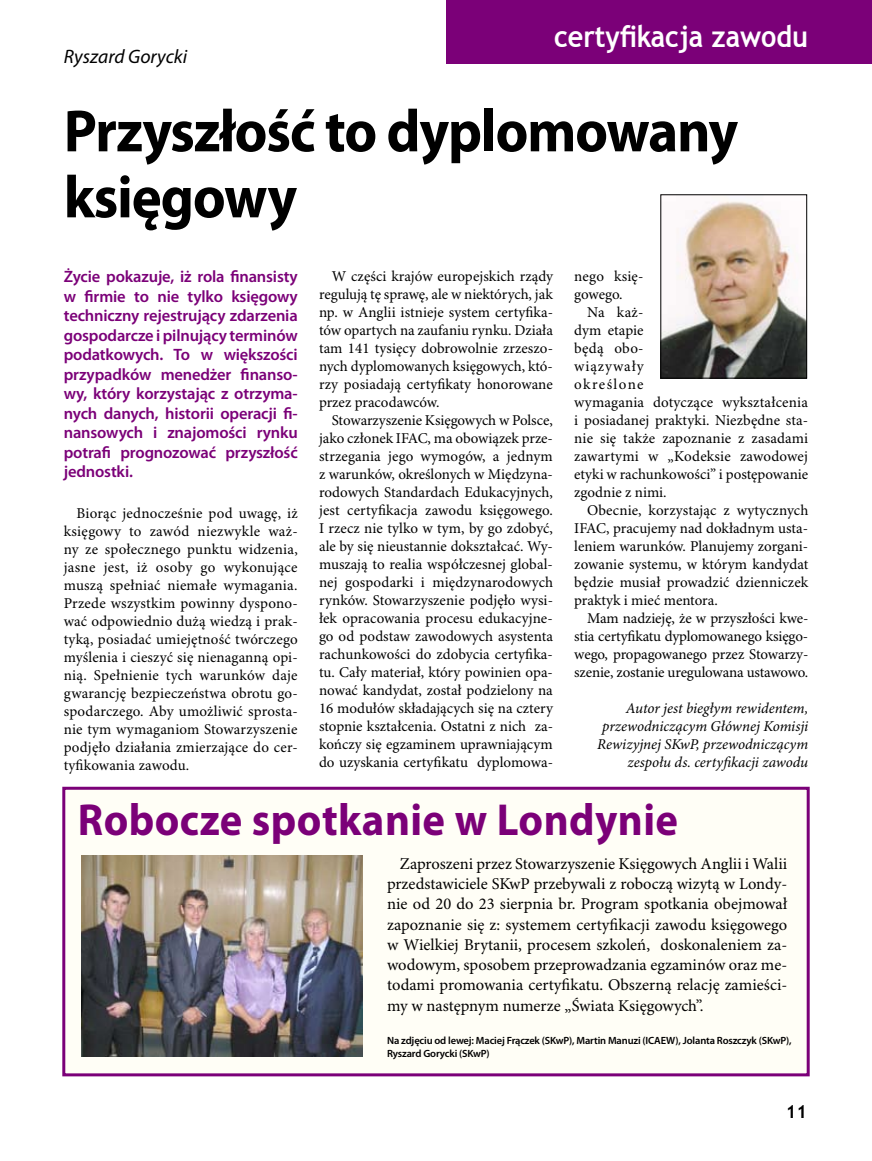
<style>
.page{position:relative;width:872px;height:1161px;background:#fff}
.page>*{position:absolute;margin:0;border:0;box-sizing:border-box;transform-origin:0 0}
.t1{font:700 60px/66px "Myriad Pro";letter-spacing:-.02em;color:#000;scale:.95 1}
.t2{font:700 45px "Myriad Pro";letter-spacing:.01em;color:#7b0078;scale:.95 1}
.t3{font:700 30px "Trebuchet MS";color:#fff;scale:.9 1}
.t4{font:italic 19.5px "Myriad Pro";color:#000}
.t5{font:700 18px "Trebuchet MS";color:#000}
.t6{font:16.5px/20.2px "Minion Pro";color:#000;text-align:justify}
.t7{font:600 16.5px/19.5px "Myriad Pro";letter-spacing:-.01em;color:#7b0078;text-align:justify}
.t8{font:15px/18px "Minion Pro";letter-spacing:.005em;color:#000;text-align:justify}
.t9{font:italic 15px/18px "Minion Pro";letter-spacing:-.005em;color:#000;text-align:right}
.t10{font:600 10.5px/13.5px "Myriad Pro";letter-spacing:-.015em;color:#000}
</style>
<div class="page">
<div style="left:446px;top:0;width:426px;height:64px;background:#7b0078"></div>
<img style="left:662px;top:199px;width:143px;height:177px">
<div style="left:660px;top:195px;width:147px;height:183px;border:1px solid #000"></div>
<div style="left:62px;top:787px;width:747px;height:289px;background:#fffef6;border:3px solid #7b0078"></div>
<img style="left:81px;top:856px;width:282px;height:201px">
<h3 class="t4" style="left:64px;top:46px;width:125px">Ryszard Gorycki</h3>
<h3 class="t3" style="left:554px;top:17px;width:284px">certyfikacja zawodu</h3>
<h1 class="t1" style="left:64px;top:99px;width:711px">Przyszłość to dyplomowany księgowy</h1>
<p class="t7" style="left:64px;top:267px;width:235px">Życie pokazuje, iż rola finansisty w firmie to nie tylko księgowy techniczny rejestrujący zdarzenia gospodarcze i pilnujący terminów podatkowych. To w większości przypadków menedżer finanso&shy;wy, który korzystając z otrzyma&shy;nych danych, historii operacji fi&shy;nansowych i znajomości rynku potrafi prognozować przyszłość jednostki.</p>
<p class="t8" style="left:64px;top:505px;width:235px;text-indent:13px">Biorąc jednocześnie pod uwagę, iż księgowy to zawód niezwykle waż&shy;ny ze społecznego punktu widzenia, jasne jest, iż osoby go wykonujące muszą spełniać niemałe wymagania.<br>Przede wszystkim powinny dyspono&shy;wać odpowiednio dużą wiedzą i prak&shy;tyką, posiadać umiejętność twórczego myślenia i cieszyć się nienaganną opi&shy;nią. Spełnienie tych warunków daje gwarancję bezpieczeństwa obrotu go&shy;spodarczego. Aby umożliwić sprosta&shy;nie tym wymaganiom Stowarzyszenie podjęło działania zmierzające do cer&shy;tyfikowania zawodu.</p>
<p class="t8" style="left:319px;top:268px;width:236px;text-indent:13px">W części krajów europejskich rządy regulują tę sprawę, ale w niektórych, jak np. w Anglii istnieje system certyfika&shy;tów opartych na zaufaniu rynku. Działa tam 141 tysięcy dobrowolnie zrzeszo&shy;nych dyplomowanych księgowych, któ&shy;rzy posiadają certyfikaty honorowane przez pracodawców.</p>
<p class="t8" style="left:319px;top:412px;width:235px;text-indent:13px">Stowarzyszenie Księgowych w Polsce, jako członek IFAC, ma obowiązek prze&shy;strzegania jego wymogów, a jednym z warunków, określonych w Międzyna&shy;rodowych Standardach Edukacyjnych, jest certyfikacja zawodu księgowego.<br>I rzecz nie tylko w tym, by go zdobyć, ale by się nieustannie dokształcać. Wy&shy;muszają to realia współczesnej global&shy;nej gospodarki i międzynarodowych rynków. Stowarzyszenie podjęło wysi&shy;łek opracowania procesu edukacyjne&shy;go od podstaw zawodowych asystenta rachunkowości do zdobycia certyfika&shy;tu. Cały materiał, który powinien opa&shy;nować kandydat, został podzielony na 16 modułów składających się na cztery stopnie kształcenia. Ostatni z nich za&shy;kończy się egzaminem uprawniającym do uzyskania certyfikatu dyplomowa-</p>
<p class="t8" style="left:574px;top:268px;width:71px">nego księ&shy;gowego.</p>
<p class="t8" style="left:574px;top:304px;width:235px;text-align:left;text-indent:13px">Na każ-<br>dym etapie<br>będą obo-<br>wiązywały<br>określone<br>wymagania dotyczące wykształcenia i posiadanej praktyki. Niezbędne sta&shy;nie się także zapoznanie z zasadami zawartymi w „Kodeksie zawodowej etyki w rachunkowości” i postępowanie zgodnie z nimi.</p>
<p class="t8" style="left:574px;top:502px;width:235px;text-indent:13px">Obecnie, korzystając z wytycznych IFAC, pracujemy nad dokładnym usta&shy;leniem warunków. Planujemy zorgani&shy;zowanie systemu, w którym kandydat będzie musiał prowadzić dzienniczek praktyk i mieć mentora.</p>
<p class="t8" style="left:574px;top:610px;width:236px;text-indent:13px">Mam nadzieję, że w przyszłości kwe&shy;stia certyfikatu dyplomowanego księgo&shy;wego, propagowanego przez Stowarzy&shy;szenie, zostanie uregulowana ustawowo.</p>
<p class="t9" style="left:597px;top:700px;width:213px">Autor jest biegłym rewidentem, przewodniczącym Głównej Komisji Rewizyjnej SKwP, przewodniczącym zespołu ds. certyfikacji zawodu</p>
<h2 class="t2" style="left:78px;top:795px;width:633px">Robocze spotkanie w Londynie</h2>
<p class="t6" style="left:387px;top:854px;width:402px;text-indent:13px">Zaproszeni przez Stowarzyszenie Księgowych Anglii i Walii przedstawiciele SKwP przebywali z roboczą wizytą w Londy&shy;nie od 20 do 23 sierpnia br. Program spotkania obejmował zapoznanie się z: systemem certyfikacji zawodu księgowego w Wielkiej Brytanii, procesem szkoleń, doskonaleniem za&shy;wodowym, sposobem przeprowadzania egzaminów oraz me&shy;todami promowania certyfikatu. Obszerną relację zamieści&shy;my w następnym numerze „Świata Księgowych”.</p>
<p class="t10" style="left:387px;top:1034px;width:406px">Na zdjęciu od lewej: Maciej Frączek (SKwP), Martin Manuzi (ICAEW), Jolanta Roszczyk (SKwP),<br>Ryszard Gorycki (SKwP)</p>
<p class="t5" style="left:786px;top:1101px;width:23px">11</p>
</div>
